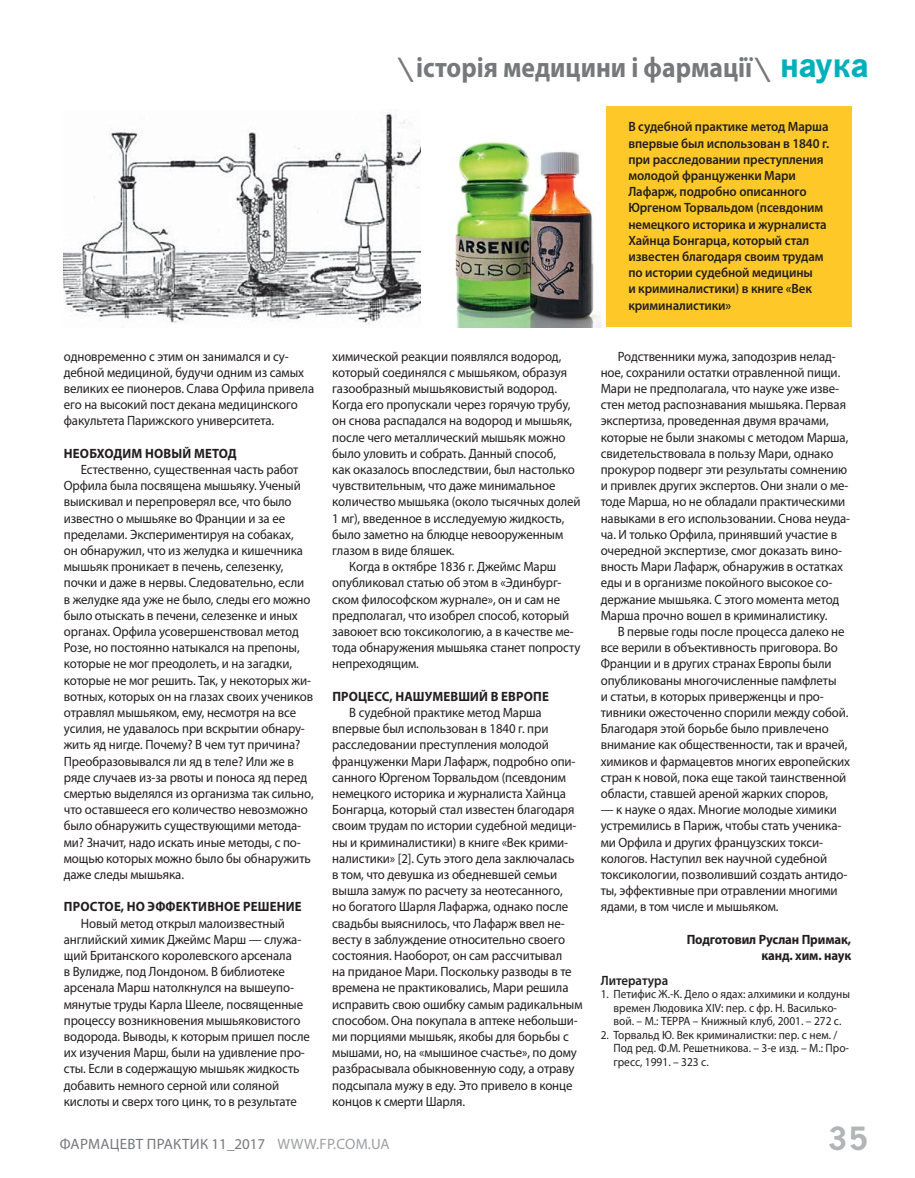
<style>
.page{position:relative;width:915px;height:1178px;background:#fff}
.page>*{position:absolute;margin:0;border:0;box-sizing:border-box;transform-origin:0 0}
.t1{font:700 34.5px "News Paper C";color:#b2b4b6}
.t2{font:700 28.5px "Myriad Pro";color:#77787b;scale:.9 1}
.t3{font:15px "Myriad Pro";letter-spacing:.02em;color:#77787b}
.t4{font:13.5px/16.2px "Myriad Pro";letter-spacing:-.005em;color:#231f20;scale:.95 1}
.t5{font:600 13.5px/16.2px "Myriad Pro";letter-spacing:-.005em;color:#231f20;scale:.95 1}
.t6{font:700 13.5px "Myriad Pro";letter-spacing:.015em;color:#231f20;scale:.95 1}
.t7{font:700 13.5px/16.2px "Myriad Pro";letter-spacing:-.01em;color:#231f20;text-align:right;scale:.95 1}
.t8{font:12px/13.5px "Myriad Pro";color:#231f20;text-align:center;scale:.95 1}
.s1{font-family:"News Paper C"}
.s2{font-family:"News Paper C";font-size:36px;color:#00b0ba}
.s3{color:#9d9fa1}
</style>
<div class="page">
<div style="left:64px;top:106px;width:786px;height:221px;background:#fec928"></div>
<img style="left:64px;top:109px;width:357px;height:218px">
<div style="left:421px;top:99px;width:184px;height:228px;background:#fff"></div>
<img style="left:454px;top:141px;width:147px;height:186px">
<h2 class="t2" style="left:400px;top:56px;width:521px"><span class="s1">\</span> історія медицини і фармації <span class="s1">\</span> <span class="s2">наука</span></h2>
<p class="t4" style="left:64px;top:349px;width:265px">одновременно с этим он занимался и су&shy;дебной медициной, будучи одним из самых великих ее пионеров. Слава Орфила привела его на высокий пост декана медицинского факультета Парижского университета.</p>
<p class="t6" style="left:64px;top:448px;width:183px">НЕОБХОДИМ НОВЫЙ МЕТОД</p>
<p class="t4" style="left:64px;top:463px;width:264px;text-indent:17px">Естественно, существенная часть работ Орфила была посвящена мышьяку. Ученый выискивал и перепроверял все, что было известно о мышьяке во Франции и за ее пределами. Экспериментируя на собаках,<br>он обнаружил, что из желудка и кишечника мышьяк проникает в печень, селезенку, почки и даже в нервы. Следовательно, если в желудке яда уже не было, следы его можно было отыскать в печени, селезенке и иных органах. Орфила усовершенствовал метод Розе, но постоянно натыкался на препоны, которые не мог преодолеть, и на загадки, которые не мог решить. Так, у некоторых жи&shy;вотных, которых он на глазах своих учеников отравлял мышьяком, ему, несмотря на все усилия, не удавалось при вскрытии обнару&shy;жить яд нигде. Почему? В чем тут причина?<br>Преобразовывался ли яд в теле? Или же в ряде случаев из-за рвоты и поноса яд перед смертью выделялся из организма так сильно, что оставшееся его количество невозможно было обнаружить существующими метода&shy;ми? Значит, надо искать иные методы, с по&shy;мощью которых можно было бы обнаружить даже следы мышьяка.</p>
<p class="t6" style="left:64px;top:902px;width:251px">ПРОСТОЕ, НО ЭФФЕКТИВНОЕ РЕШЕНИЕ</p>
<p class="t4" style="left:64px;top:916px;width:260px;text-indent:17px">Новый метод открыл малоизвестный английский химик Джеймс Марш — служа&shy;щий Британского королевского арсенала<br>в Вулидже, под Лондоном. В библиотеке арсенала Марш натолкнулся на вышеупо&shy;мянутые труды Карла Шееле, посвященные процессу возникновения мышьяковистого водорода. Выводы, к которым пришел после их изучения Марш, были на удивление про&shy;сты. Если в содержащую мышьяк жидкость добавить немного серной или соляной кислоты и сверх того цинк, то в результате</p>
<p class="t4" style="left:332px;top:349px;width:242px">химической реакции появлялся водород,</p>
<p class="t4" style="left:332px;top:365px;width:248px">который соединялся с мышьяком, образуя</p>
<p class="t4" style="left:332px;top:382px;width:238px">газообразный мышьяковистый водород.</p>
<p class="t4" style="left:332px;top:398px;width:252px">Когда его пропускали через горячую трубу,</p>
<p class="t4" style="left:332px;top:414px;width:254px">он снова распадался на водород и мышьяк,</p>
<p class="t4" style="left:332px;top:430px;width:247px">после чего металлический мышьяк можно</p>
<p class="t4" style="left:332px;top:446px;width:237px">было уловить и собрать. Данный способ,</p>
<p class="t4" style="left:332px;top:463px;width:257px">как оказалось впоследствии, был настолько</p>
<p class="t4" style="left:332px;top:479px;width:236px">чувствительным, что даже минимальное</p>
<p class="t4" style="left:332px;top:495px;width:263px">количество мышьяка (около тысячных долей</p>
<p class="t4" style="left:332px;top:511px;width:246px">1 мг), введенное в исследуемую жидкость,</p>
<p class="t4" style="left:332px;top:527px;width:244px">было заметно на блюдце невооруженным</p>
<p class="t4" style="left:332px;top:544px;width:130px">глазом в виде бляшек.</p>
<p class="t4" style="left:349px;top:560px;width:219px">Когда в октябре 1836 г. Джеймс Марш</p>
<p class="t4" style="left:332px;top:576px;width:243px">опубликовал статью об этом в «Эдинбург-</p>
<p class="t4" style="left:332px;top:592px;width:241px">ском философском журнале», он и сам не</p>
<p class="t4" style="left:332px;top:608px;width:251px">предполагал, что изобрел способ, который</p>
<p class="t4" style="left:332px;top:625px;width:256px">завоюет всю токсикологию, а в качестве ме-</p>
<p class="t4" style="left:332px;top:641px;width:263px">тода обнаружения мышьяка станет попросту</p>
<p class="t4" style="left:332px;top:657px;width:93px">непреходящим.</p>
<p class="t6" style="left:332px;top:691px;width:229px">ПРОЦЕСС, НАШУМЕВШИЙ В ЕВРОПЕ</p>
<p class="t4" style="left:332px;top:706px;width:265px;text-indent:17px">В судебной практике метод Марша впервые был использован в 1840 г. при расследовании преступления молодой француженки Мари Лафарж, подробно опи&shy;санного Юргеном Торвальдом (псевдоним немецкого историка и журналиста Хайнца Бонгарца, который стал известен благодаря своим трудам по истории судебной медици&shy;ны и криминалистики) в книге «Век крими&shy;налистики» [2]. Суть этого дела заключалась в том, что девушка из обедневшей семьи вышла замуж по расчету за неотесанного,<br>но богатого Шарля Лафаржа, однако после свадьбы выяснилось, что Лафарж ввел не&shy;весту в заблуждение относительно своего состояния. Наоборот, он сам рассчитывал<br>на приданое Мари. Поскольку разводы в те времена не практиковались, Мари решила исправить свою ошибку самым радикальным способом. Она покупала в аптеке небольши&shy;ми порциями мышьяк, якобы для борьбы с мышами, но, на «мышиное счастье», по дому разбрасывала обыкновенную соду, а отраву подсыпала мужу в еду. Это привело в конце концов к смерти Шарля.</p>
<p class="t3" style="left:60px;top:1139px;width:331px">ФАРМАЦЕВТ ПРАКТИК 11_2017 <span class="s3">WWW.FP.COM.UA</span></p>
<p class="t5" style="left:628px;top:120px;width:213px">В судебной практике метод Марша впервые был использован в 1840 г. при расследовании преступления молодой француженки Мари<br>Лафарж, подробно описанного<br>Юргеном Торвальдом (псевдоним немецкого историка и журналиста<br>Хайнца Бонгарца, который стал известен благодаря своим трудам по истории судебной медицины<br>и криминалистики) в книге «Век криминалистики»</p>
<p class="t4" style="left:600px;top:349px;width:264px;text-indent:17px">Родственники мужа, заподозрив нелад&shy;ное, сохранили остатки отравленной пищи.<br>Мари не предполагала, что науке уже изве&shy;стен метод распознавания мышьяка. Первая экспертиза, проведенная двумя врачами, которые не были знакомы с методом Марша, свидетельствовала в пользу Мари, однако прокурор подверг эти результаты сомнению и привлек других экспертов. Они знали о ме&shy;тоде Марша, но не обладали практическими навыками в его использовании. Снова неуда&shy;ча. И только Орфила, принявший участие в очередной экспертизе, смог доказать вино&shy;вность Мари Лафарж, обнаружив в остатках еды и в организме покойного высокое со&shy;держание мышьяка. С этого момента метод Марша прочно вошел в криминалистику.</p>
<p class="t4" style="left:600px;top:625px;width:264px;text-indent:17px">В первые годы после процесса далеко не все верили в объективность приговора. Во Франции и в других странах Европы были опубликованы многочисленные памфлеты<br>и статьи, в которых приверженцы и про&shy;тивники ожесточенно спорили между собой.<br>Благодаря этой борьбе было привлечено внимание как общественности, так и врачей, химиков и фармацевтов многих европейских стран к новой, пока еще такой таинственной области, ставшей ареной жарких споров,</p>
<p class="t4" style="left:600px;top:803px;width:261px">— к науке о ядах. Многие молодые химики устремились в Париж, чтобы стать ученика&shy;ми Орфила и других французских токси&shy;кологов. Наступил век научной судебной токсикологии, позволивший создать антидо&shy;ты, эффективные при отравлении многими ядами, в том числе и мышьяком.</p>
<p class="t7" style="left:686px;top:932px;width:174px">Подготовил Руслан Примак, канд. хим. наук</p>
<p class="t5" style="left:600px;top:973px;width:73px">Литература</p>
<p class="t8" style="left:600px;top:989px;width:264px">1. Петифис Ж.-К. Дело о ядах: алхимики и колдуны времен Людовика XIV: пер. с фр. Н. Василько-<br>вой. – М.: ТЕРРА – Книжный клуб, 2001. – 272 с.</p>
<p class="t8" style="left:613px;top:1029px;width:249px;text-align:left;text-indent:-13px">2. Торвальд Ю. Век криминалистки: пер. с нем. /<br>Под ред. Ф.М. Решетникова. – 3-е изд. – М.: Про&shy;гресс, 1991. – 323 с.</p>
<h1 class="t1" style="left:827px;top:1128px;width:42px">35</h1>
</div>
